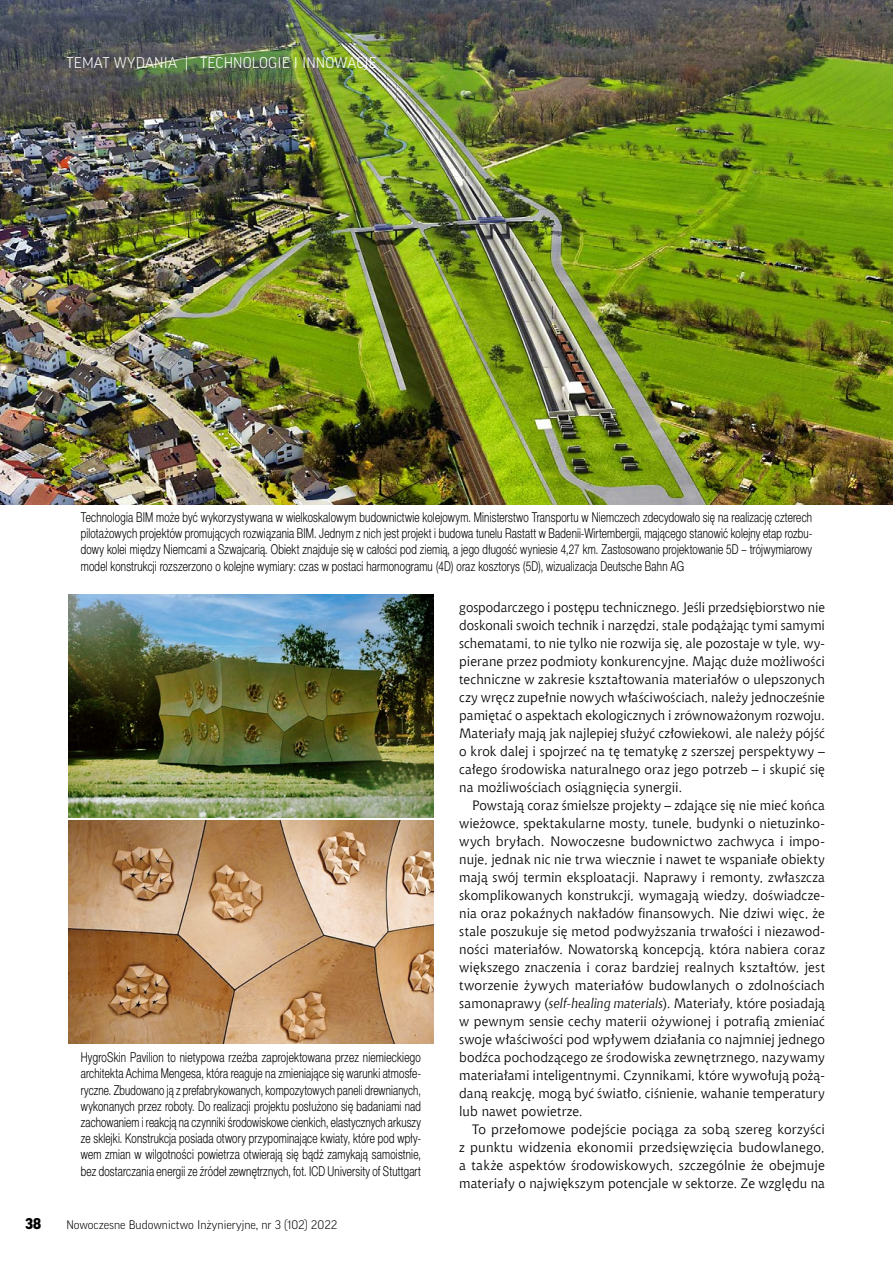
<style>
.page{position:relative;width:893px;height:1263px;background:#fff}
.page>*{position:absolute;margin:0;border:0;box-sizing:border-box;transform-origin:0 0}
.t1{font:300 15px "Good Pro";letter-spacing:.01em;color:#fff}
.t2{font:900 15px "Good Pro";color:#000}
.text_podstawowy{font:13.5px/18px "Chianti EU";letter-spacing:.005em;color:#000;text-align:justify}
.podpos_zdjecia_2{font:13.5px/16.2px "Switzer Cnd EFN Light";letter-spacing:.015em;color:#000;text-align:justify;scale:.91 1}
.podpos_zdjecia_2-2{font:13.5px/16.2px "Switzer Cnd EFN Light";letter-spacing:.015em;color:#000;text-align:justify;scale:.9 1}
.t3{font:300 12px "Good Pro";color:#000}
.s1{font-style:italic}
</style>
<div class="page">
<img style="left:68px;top:594px;width:366px;height:223px">
<img style="left:68px;top:820px;width:366px;height:224px">
<img style="left:0;top:0;width:893px;height:504px">
<p class="t1" style="left:66px;top:54px;width:312px">TEMAT WYDANIA | TECHNOLOGIE I INNOWACJE</p>
<p class="podpos_zdjecia_2-2" style="left:81px;top:509px;width:814px">Technologia BIM może być wykorzystywana w wielkoskalowym budownictwie kolejowym. Ministerstwo Transportu w Niemczech zdecydowało się na realizację czterech pilotażowych projektów promujących rozwiązania BIM. Jednym z nich jest projekt i budowa tunelu Rastatt w Badenii-Wirtembergii, mającego stanowić kolejny etap rozbu&shy;dowy kolei między Niemcami a Szwajcarią. Obiekt znajduje się w całości pod ziemią, a jego długość wyniesie 4,27 km. Zastosowano projektowanie 5D – trójwymiarowy model konstrukcji rozszerzono o kolejne wymiary: czas w postaci harmonogramu (4D) oraz kosztorys (5D), wizualizacja Deutsche Bahn AG</p>
<p class="podpos_zdjecia_2" style="left:81px;top:1049px;width:375px">HygroSkin Pavilion to nietypowa rzeźba zaprojektowana przez niemieckiego architekta Achima Mengesa, która reaguje na zmieniające się warunki atmosfe&shy;ryczne. Zbudowano ją z prefabrykowanych, kompozytowych paneli drewnianych, wykonanych przez roboty. Do realizacji projektu posłużono się badaniami nad zachowaniem i reakcją na czynniki środowiskowe cienkich, elastycznych arkuszy ze sklejki. Konstrukcja posiada otwory przypominające kwiaty, które pod wpły&shy;wem zmian w wilgotności powietrza otwierają się bądź zamykają samoistnie, bez dostarczania energii ze źródeł zewnętrznych, fot. ICD University of Stuttgart</p>
<p class="t2" style="left:25px;top:1215px;width:17px">38</p>
<p class="t3" style="left:66px;top:1218px;width:273px">Nowoczesne Budownictwo Inżynieryjne, nr 3 (102) 2022</p>
<p class="text_podstawowy" style="left:459px;top:598px;width:367px">gospodarczego i postępu technicznego. Jeśli przedsiębiorstwo nie doskonali swoich technik i narzędzi, stale podążając tymi samymi schematami, to nie tylko nie rozwija się, ale pozostaje w tyle, wy&shy;pierane przez podmioty konkurencyjne. Mając duże możliwości techniczne w zakresie kształtowania materiałów o ulepszonych czy wręcz zupełnie nowych właściwościach, należy jednocześnie pamiętać o aspektach ekologicznych i zrównoważonym rozwoju.<br>Materiały mają jak najlepiej służyć człowiekowi, ale należy pójść o krok dalej i spojrzeć na tę tematykę z szerszej perspektywy – całego środowiska naturalnego oraz jego potrzeb – i skupić się na możliwościach osiągnięcia synergii.</p>
<p class="text_podstawowy" style="left:459px;top:796px;width:367px;text-indent:13px">Powstają coraz śmielsze projekty – zdające się nie mieć końca wieżowce, spektakularne mosty, tunele, budynki o nietuzinko&shy;wych bryłach. Nowoczesne budownictwo zachwyca i impo&shy;nuje, jednak nic nie trwa wiecznie i nawet te wspaniałe obiekty mają swój termin eksploatacji. Naprawy i remonty, zwłaszcza skomplikowanych konstrukcji, wymagają wiedzy, doświadcze&shy;nia oraz pokaźnych nakładów finansowych. Nie dziwi więc, że stale poszukuje się metod podwyższania trwałości i niezawod&shy;ności materiałów. Nowatorską koncepcją, która nabiera coraz większego znaczenia i coraz bardziej realnych kształtów, jest tworzenie żywych materiałów budowlanych o zdolnościach samonaprawy (<span class="s1">self-healing materials</span>). Materiały, które posiadają w pewnym sensie cechy materii ożywionej i potrafią zmieniać swoje właściwości pod wpływem działania co najmniej jednego bodźca pochodzącego ze środowiska zewnętrznego, nazywamy materiałami inteligentnymi. Czynnikami, które wywołują pożą&shy;daną reakcję, mogą być światło, ciśnienie, wahanie temperatury lub nawet powietrze.</p>
<p class="text_podstawowy" style="left:459px;top:1120px;width:367px;text-indent:13px">To przełomowe podejście pociąga za sobą szereg korzyści z punktu widzenia ekonomii przedsięwzięcia budowlanego, a także aspektów środowiskowych, szczególnie że obejmuje materiały o największym potencjale w sektorze. Ze względu na</p>
</div>
